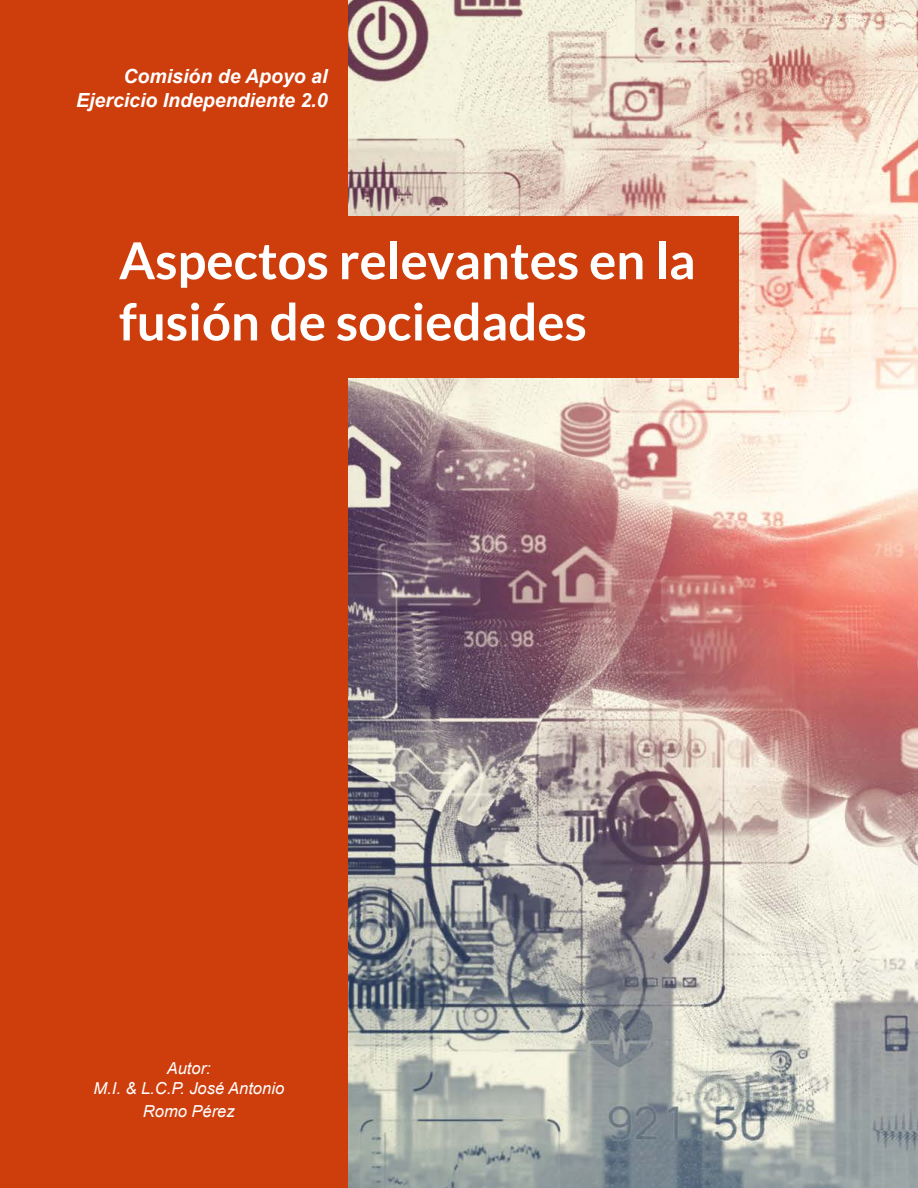
<style>
.page{position:relative;width:918px;height:1188px;background:#fff}
.page>*{position:absolute;margin:0;border:0;box-sizing:border-box;transform-origin:0 0}
.t1{font:700 51px/61.2px "Lato";color:#fff}
.t2{font:italic 700 19.5px/23.4px "Arial";color:#fff;text-align:right}
.t3{font:italic 16.5px/19.8px "Arial";color:#fff;text-align:center}
</style>
<div class="page">
<img style="left:347px;top:0;width:571px;height:1188px">
<div style="left:0;top:0;width:347px;height:1188px;background:#ce3e0c"></div>
<div style="left:98px;top:216px;width:640px;height:162px;background:#ce3e0c"></div>
<p class="t2" style="left:76px;top:65px;width:253px">Comisión de Apoyo al<br>Ejercicio Independiente 2.0</p>
<h1 class="t1" style="left:119px;top:229px;width:578px">Aspectos relevantes en la fusión de sociedades</h1>
<p class="t3" style="left:93px;top:1058px;width:192px">Autor:<br>M.I. &amp; L.C.P. José Antonio</p>
<p class="t3" style="left:143px;top:1102px;width:93px">Romo Pérez</p>
</div>
